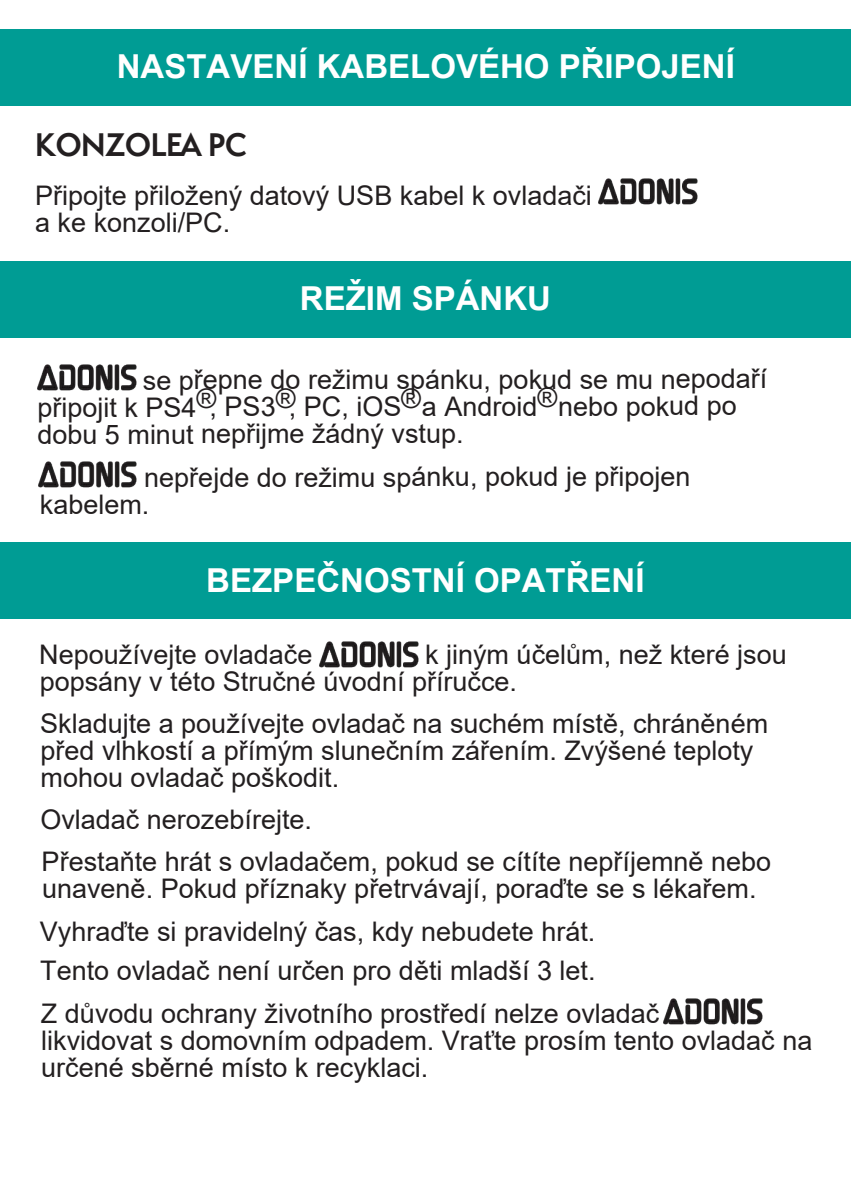
<style>
.page{position:relative;width:851px;height:1191px;background:#fff}
.page>*{position:absolute;margin:0;border:0;box-sizing:border-box;transform-origin:0 0}
.t1{font:700 33px "Arial";color:#fff}
.t2{font:700 30px "Semplicita Pro";letter-spacing:-.01em;color:#231f20;scale:.95 1}
.t3{font:27px/27px "Arial";color:#231f20}
</style>
<div class="page">
<div style="left:0;top:542px;width:850px;height:77px;background:#009c94"></div>
<div style="left:1px;top:29px;width:849px;height:77px;background:#009c94"></div>
<div style="left:0;top:261px;width:850px;height:77px;background:#009c94"></div>
<img style="left:598px;top:179px;width:99px;height:26px">
<img style="left:37px;top:365px;width:99px;height:26px">
<img style="left:38px;top:461px;width:99px;height:26px">
<img style="left:319px;top:641px;width:99px;height:26px">
<img style="left:663px;top:999px;width:99px;height:25px">
<p class="t1" style="left:117px;top:43px;width:619px">NASTAVENÍ KABELOVÉHO PŘIPOJENÍ</p>
<p class="t2" style="left:35px;top:124px;width:224px">KONZOLEA PC</p>
<p class="t3" style="left:35px;top:181px;width:558px">Připojte přiložený datový USB kabel k ovladači a ke konzoli/PC.</p>
<p class="t1" style="left:300px;top:275px;width:253px">REŽIM SPÁNKU</p>
<p class="t3" style="left:37px;top:366px;width:731px;text-indent:105px">se přepne do režimu spánku, pokud se mu nepodaří připojit k PS4®, PS3®, PC, iOS® a Android® nebo pokud po dobu 5 minut nepřijme žádný vstup.</p>
<p class="t3" style="left:40px;top:463px;width:652px;text-indent:104px">nepřejde do režimu spánku, pokud je připojen kabelem.</p>
<p class="t1" style="left:206px;top:557px;width:439px">BEZPEČNOSTNÍ OPATŘENÍ</p>
<p class="t3" style="left:40px;top:640px;width:748px;text-indent:385px">k jiným účelům, než které jsou popsány v této Stručné úvodní příručce.</p>
<p class="t3" style="left:40px;top:709px;width:729px">Skladujte a používejte ovladač na suchém místě, chráněném před vlhkostí a přímým slunečním zářením. Zvýšené teploty mohou ovladač poškodit.</p>
<p class="t3" style="left:40px;top:798px;width:732px;line-height:42px">Ovladač nerozebírejte.<br>Přestaňte hrát s ovladačem, pokud se cítíte nepříjemně nebo</p>
<p class="t3" style="left:40px;top:866px;width:718px;line-height:43.5px">unaveně. Pokud příznaky přetrvávají, poraďte se s lékařem.<br>Vyhraďte si pravidelný čas, kdy nebudete hrát.</p>
<p class="t3" style="left:40px;top:949px;width:620px;line-height:42.6px">Tento ovladač není určen pro děti mladší 3 let.<br>Z důvodu ochrany životního prostředí nelze ovladač</p>
<p class="t3" style="left:41px;top:1026px;width:772px">likvidovat s domovním odpadem. Vraťte prosím tento ovladač na určené sběrné místo k recyklaci.</p>
<p class="t3" style="left:39px;top:640px;width:275px">Nepoužívejte ovladače</p>
</div>
